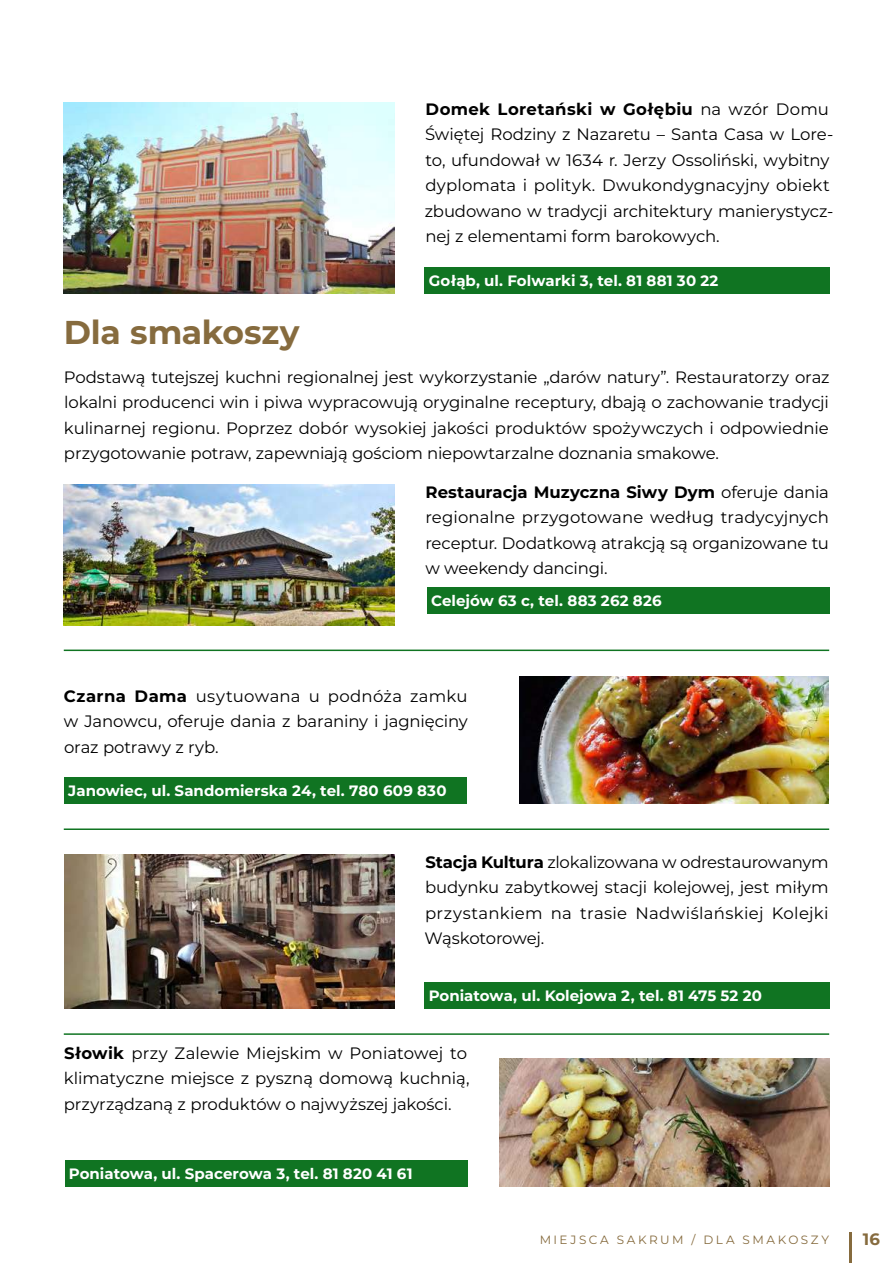
<style>
.page{position:relative;width:893px;height:1263px;background:#fff}
.page>*{position:absolute;margin:0;border:0;box-sizing:border-box;transform-origin:0 0}
.t1{font:700 33px "Montserrat";letter-spacing:-.005em;color:#866b3e}
.t2{font:16.5px/25.5px "Montserrat";letter-spacing:-.005em;color:#000;text-align:justify}
.t3{font:700 16.5px "Montserrat";color:#866b3e}
.t4{font:700 15px "Montserrat";letter-spacing:.005em;color:#fff}
.t5{font:12px "Montserrat";letter-spacing:.21em;color:#866b3e}
.s1{font-weight:700}
</style>
<div class="page">
<img style="left:64px;top:102px;width:330px;height:191px">
<div style="left:425px;top:267px;width:405px;height:27px;background:#107422"></div>
<hr style="left:64px;top:649px;width:765px;height:2px;background:#107422">
<hr style="left:64px;top:1033px;width:765px;height:2px;background:#107422">
<hr style="left:64px;top:828px;width:765px;height:2px;background:#107422">
<img style="left:64px;top:485px;width:330px;height:140px">
<div style="left:427px;top:587px;width:403px;height:27px;background:#107422"></div>
<img style="left:520px;top:676px;width:309px;height:128px">
<div style="left:64px;top:777px;width:403px;height:27px;background:#107422"></div>
<img style="left:64px;top:854px;width:330px;height:155px">
<div style="left:424px;top:982px;width:405px;height:27px;background:#107422"></div>
<img style="left:499px;top:1059px;width:330px;height:127px">
<div style="left:65px;top:1160px;width:402px;height:27px;background:#107422"></div>
<hr style="left:849px;top:1231px;width:2px;height:32px;background:#866b3e">
<p class="t2" style="left:425px;top:96px;width:410px;text-align:left"><span class="s1">Domek Loretański w Gołębiu</span> na wzór Domu Świętej Rodziny z Nazaretu – Santa Casa w Lore&shy;to, ufundował w 1634 r. Jerzy Ossoliński, wybitny dyplomata i polityk. Dwukondygnacyjny obiekt zbudowano w tradycji architektury manierystycz&shy;nej z elementami form barokowych.</p>
<p class="t4" style="left:429px;top:270px;width:291px">Gołąb, ul. Folwarki 3, tel. 81 881 30 22</p>
<h1 class="t1" style="left:64px;top:311px;width:237px">Dla smakoszy</h1>
<p class="t2" style="left:64px;top:364px;width:767px">Podstawą tutejszej kuchni regionalnej jest wykorzystanie „darów natury”. Restauratorzy oraz lokalni producenci win i piwa wypracowują oryginalne receptury, dbają o zachowanie tradycji kulinarnej regionu. Poprzez dobór wysokiej jakości produktów spożywczych i odpowiednie przygotowanie potraw, zapewniają gościom niepowtarzalne doznania smakowe.</p>
<p class="t2" style="left:425px;top:478px;width:405px"><span class="s1">Restauracja Muzyczna Siwy Dym</span> oferuje dania regionalne przygotowane według tradycyjnych receptur. Dodatkową atrakcją są organizowane tu w weekendy dancingi.</p>
<p class="t4" style="left:431px;top:590px;width:232px">Celejów 63 c, tel. 883 262 826</p>
<p class="t2" style="left:64px;top:683px;width:405px"><span class="s1">Czarna Dama</span> usytuowana u podnóża zamku w Janowcu, oferuje dania z baraniny i jagnięciny oraz potrawy z ryb.</p>
<p class="t4" style="left:68px;top:781px;width:380px">Janowiec, ul. Sandomierska 24, tel. 780 609 830</p>
<p class="t2" style="left:424px;top:848px;width:406px"><span class="s1">Stacja Kultura</span> zlokalizowana w odrestaurowanym budynku zabytkowej stacji kolejowej, jest miłym przystankiem na trasie Nadwiślańskiej Kolejki Wąskotorowej.</p>
<p class="t4" style="left:429px;top:986px;width:335px">Poniatowa, ul. Kolejowa 2, tel. 81 475 52 20</p>
<p class="t2" style="left:64px;top:1040px;width:407px;text-align:left"><span class="s1">Słowik</span> przy Zalewie Miejskim w Poniatowej to klimatyczne miejsce z pyszną domową kuchnią, przyrządzaną z produktów o najwyższej jakości.</p>
<p class="t4" style="left:69px;top:1163px;width:345px">Poniatowa, ul. Spacerowa 3, tel. 81 820 41 61</p>
<p class="t5" style="left:540px;top:1231px;width:291px">MIEJSCA SAKRUM / DLA SMAKOSZY</p>
<p class="t3" style="left:863px;top:1228px;width:19px">16</p>
</div>
